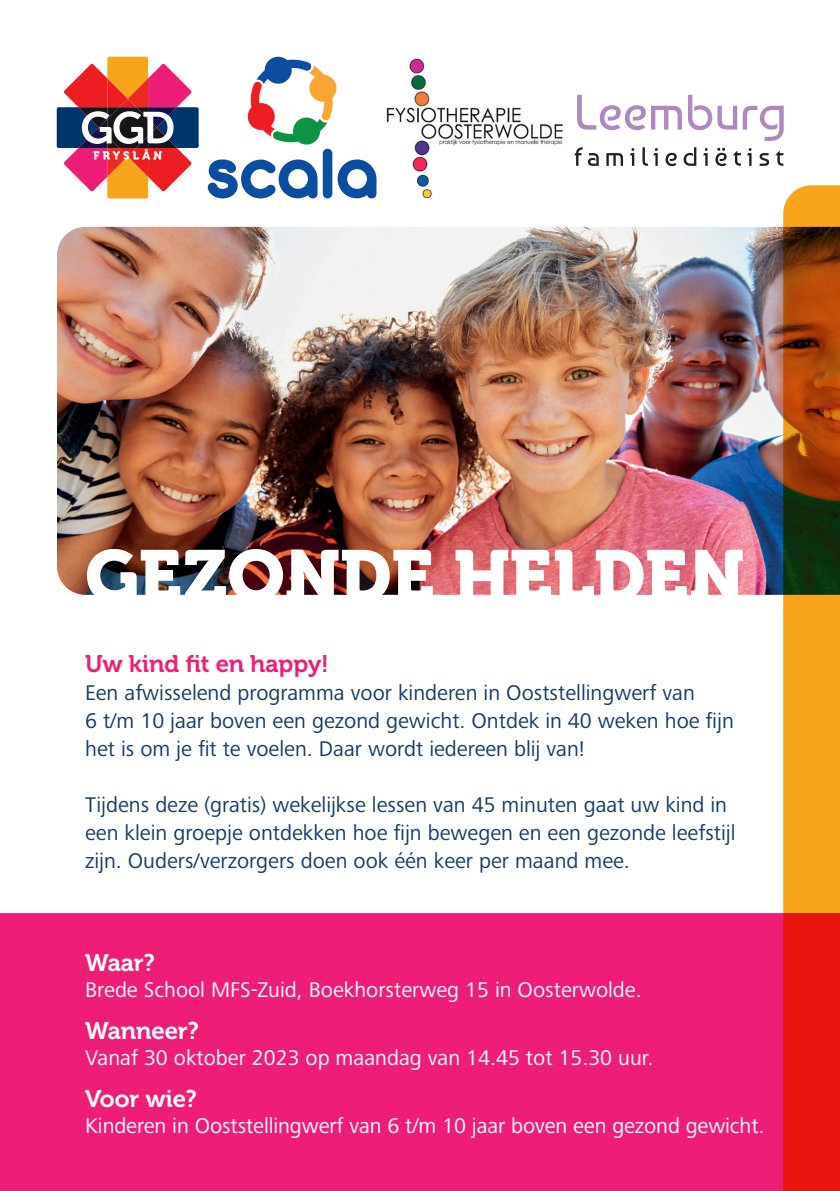
<style>
.page{position:relative;width:840px;height:1191px;background:#fff}
.page>*{position:absolute;margin:0;border:0;box-sizing:border-box;transform-origin:0 0}
.t1{font:72px "Museo Cyrl 900";color:#fff}
.t2{font:24px "Museo Cyrl 700";color:#fff}
.t3{font:24px "Museo Cyrl 700";color:#ee1e76}
.t4{font:22px/28px "Frutiger Next Pro";color:#143b68}
.t5{font:22px "Frutiger Next Pro";color:#fff}
</style>
<div class="page">
<div style="left:0;top:913px;width:782px;height:278px;background:#ee1e76"></div>
<svg style="left:782px;top:185px;width:57px;height:1006px;background:#f1681e"></svg>
<img style="left:57px;top:227px;width:782px;height:368px">
<svg style="left:57px;top:57px;width:141px;height:141px"></svg>
<svg style="left:207px;top:57px;width:169px;height:141px"></svg>
<svg style="left:577px;top:95px;width:104px;height:35px"></svg>
<svg style="left:688px;top:95px;width:23px;height:35px"></svg>
<svg style="left:717px;top:106px;width:19px;height:24px"></svg>
<svg style="left:742px;top:106px;width:41px;height:35px"></svg>
<svg style="left:574px;top:147px;width:24px;height:19px"></svg>
<svg style="left:606px;top:153px;width:16px;height:13px"></svg>
<svg style="left:629px;top:148px;width:5px;height:18px"></svg>
<svg style="left:642px;top:147px;width:5px;height:19px"></svg>
<svg style="left:653px;top:148px;width:4px;height:18px"></svg>
<svg style="left:665px;top:153px;width:11px;height:13px"></svg>
<svg style="left:683px;top:147px;width:13px;height:19px"></svg>
<svg style="left:703px;top:148px;width:4px;height:18px"></svg>
<svg style="left:715px;top:148px;width:11px;height:18px"></svg>
<svg style="left:732px;top:151px;width:8px;height:15px"></svg>
<svg style="left:747px;top:148px;width:4px;height:18px"></svg>
<svg style="left:759px;top:153px;width:9px;height:13px"></svg>
<svg style="left:775px;top:151px;width:8px;height:15px"></svg>
<img style="left:386px;top:58px;width:177px;height:141px">
<h1 class="t1" style="left:85px;top:535px;width:660px">GEZONDE HELDEN</h1>
<p class="t3" style="left:85px;top:650px;width:244px">Uw kind fit en happy!</p>
<p class="t4" style="left:85px;top:678px;width:650px">Een afwisselend programma voor kinderen in Ooststellingwerf van<br>6 t/m 10 jaar boven een gezond gewicht. Ontdek in 40 weken hoe fijn het is om je fit te voelen. Daar wordt iedereen blij van!</p>
<p class="t4" style="left:85px;top:790px;width:651px">Tijdens deze (gratis) wekelijkse lessen van 45 minuten gaat uw kind in een klein groepje ontdekken hoe fijn bewegen en een gezonde leefstijl zijn. Ouders/verzorgers doen ook één keer per maand mee.</p>
<p class="t2" style="left:85px;top:949px;width:71px">Waar?</p>
<p class="t5" style="left:85px;top:977px;width:557px">Brede School MFS-Zuid, Boekhorsterweg 15 in Oosterwolde.</p>
<p class="t2" style="left:85px;top:1017px;width:115px">Wanneer?</p>
<p class="t5" style="left:85px;top:1045px;width:569px">Vanaf 30 oktober 2023 op maandag van 14.45 tot 15.30 uur.</p>
<p class="t2" style="left:85px;top:1085px;width:113px">Voor wie?</p>
<p class="t5" style="left:85px;top:1113px;width:680px">Kinderen in Ooststellingwerf van 6 t/m 10 jaar boven een gezond gewicht.</p>
</div>
